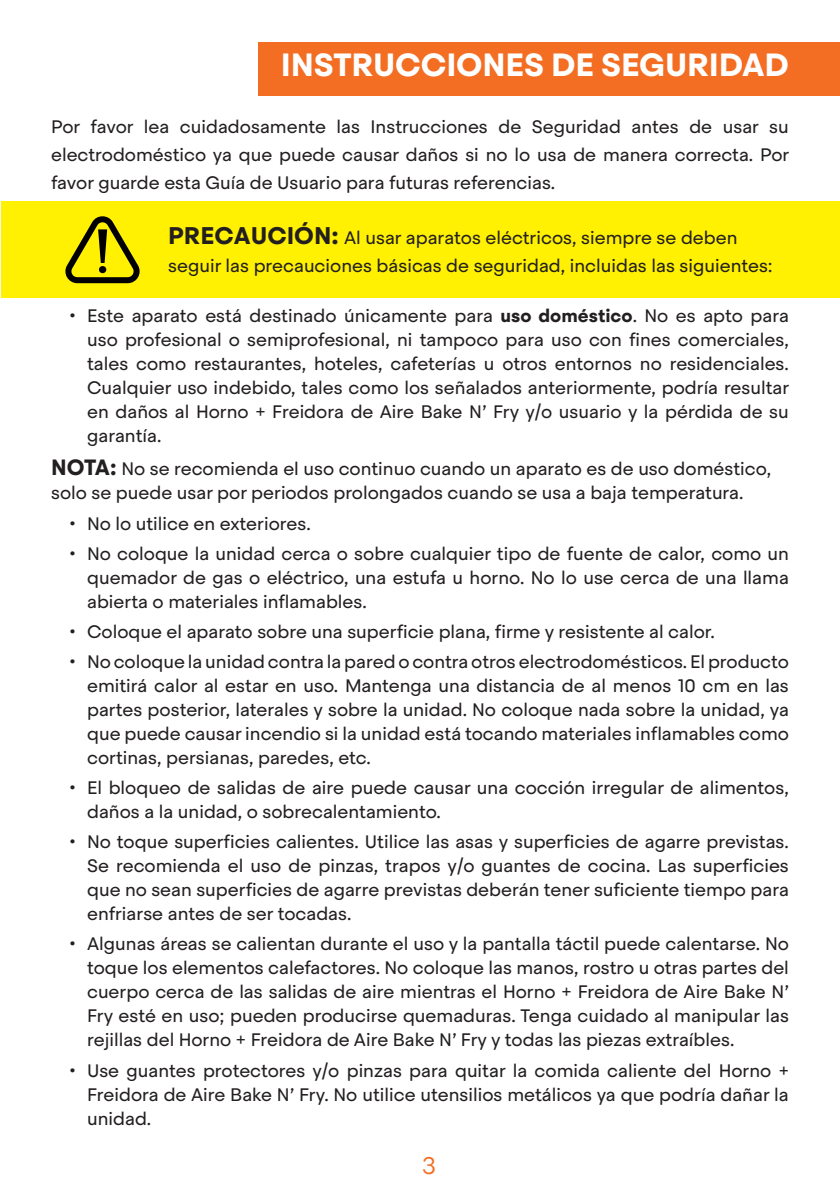
<style>
.page{position:relative;width:840px;height:1191px;background:#fff}
.page>*{position:absolute;margin:0;border:0;box-sizing:border-box;transform-origin:0 0}
.t1{font:700 32px "Steradian";letter-spacing:-.005em;color:#fff}
.t2{font:300 24px "Steradian";color:#f36e23}
.Numbers{font:18px/24px "Steradian";color:#231f20;text-align:justify}
.s1{font-weight:700;font-size:24px}
.s2{font-weight:700}
.s3{font-weight:700;font-size:22px}
</style>
<div class="page">
<div style="left:1px;top:202px;width:838px;height:96px;background:#fff101"></div>
<div style="left:258px;top:43px;width:581px;height:53px;background:#f36e23"></div>
<svg style="left:65px;top:216px;width:75px;height:68px"></svg>
<div style="left:99px;top:266px;width:7px;height:7px;background:#000002;border-radius:50%"></div>
<p class="t1" style="left:281px;top:45px;width:509px">INSTRUCCIONES DE SEGURIDAD</p>
<p class="Numbers" style="left:51px;top:113px;width:739px;line-height:28px">Por favor lea cuidadosamente las Instrucciones de Seguridad antes de usar su electrodoméstico ya que puede causar daños si no lo usa de manera correcta. Por favor guarde esta Guía de Usuario para futuras referencias.</p>
<p class="Numbers" style="left:168px;top:224px;width:605px;line-height:28px"><span class="s1">PRECAUCIÓN:</span> Al usar aparatos eléctricos, siempre se deben seguir las precauciones básicas de seguridad, incluidas las siguientes:</p>
<p class="Numbers" style="left:87px;top:304px;width:703px;text-indent:-18px">• Este aparato está destinado únicamente para <span class="s2">uso doméstico</span>. No es apto para uso profesional o semiprofesional, ni tampoco para uso con fines comerciales, tales como restaurantes, hoteles, cafeterías u otros entornos no residenciales.<br>Cualquier uso indebido, tales como los señalados anteriormente, podría resultar en daños al Horno + Freidora de Aire Bake N’ Fry y/o usuario y la pérdida de su garantía.</p>
<p class="Numbers" style="left:51px;top:457px;width:721px"><span class="s3">NOTA:</span> No se recomienda el uso continuo cuando un aparato es de uso doméstico, solo se puede usar por periodos prolongados cuando se usa a baja temperatura.</p>
<p class="Numbers" style="left:69px;top:511px;width:243px">• No lo utilice en exteriores.</p>
<p class="Numbers" style="left:87px;top:541px;width:703px;text-indent:-18px">• No coloque la unidad cerca o sobre cualquier tipo de fuente de calor, como un quemador de gas o eléctrico, una estufa u horno. No lo use cerca de una llama abierta o materiales inflamables.</p>
<p class="Numbers" style="left:69px;top:619px;width:647px">• Coloque el aparato sobre una superficie plana, firme y resistente al calor.</p>
<p class="Numbers" style="left:87px;top:649px;width:703px;text-indent:-18px">• No coloque la unidad contra la pared o contra otros electrodomésticos. El producto emitirá calor al estar en uso. Mantenga una distancia de al menos 10 cm en las partes posterior, laterales y sobre la unidad. No coloque nada sobre la unidad, ya que puede causar incendio si la unidad está tocando materiales inflamables como cortinas, persianas, paredes, etc.</p>
<p class="Numbers" style="left:87px;top:776px;width:702px;text-indent:-18px">• El bloqueo de salidas de aire puede causar una cocción irregular de alimentos, daños a la unidad, o sobrecalentamiento.</p>
<p class="Numbers" style="left:87px;top:830px;width:703px;text-indent:-18px">• No toque superficies calientes. Utilice las asas y superficies de agarre previstas.<br>Se recomienda el uso de pinzas, trapos y/o guantes de cocina. Las superficies que no sean superficies de agarre previstas deberán tener suficiente tiempo para enfriarse antes de ser tocadas.</p>
<p class="Numbers" style="left:87px;top:932px;width:703px;text-indent:-18px">• Algunas áreas se calientan durante el uso y la pantalla táctil puede calentarse. No toque los elementos calefactores. No coloque las manos, rostro u otras partes del cuerpo cerca de las salidas de aire mientras el Horno + Freidora de Aire Bake N’ Fry esté en uso; pueden producirse quemaduras. Tenga cuidado al manipular las rejillas del Horno + Freidora de Aire Bake N’ Fry y todas las piezas extraíbles.</p>
<p class="Numbers" style="left:87px;top:1058px;width:703px;text-indent:-18px">• Use guantes protectores y/o pinzas para quitar la comida caliente del Horno + Freidora de Aire Bake N’ Fry. No utilice utensilios metálicos ya que podría dañar la unidad.</p>
<h2 class="t2" style="left:422px;top:1151px;width:15px">3</h2>
</div>
